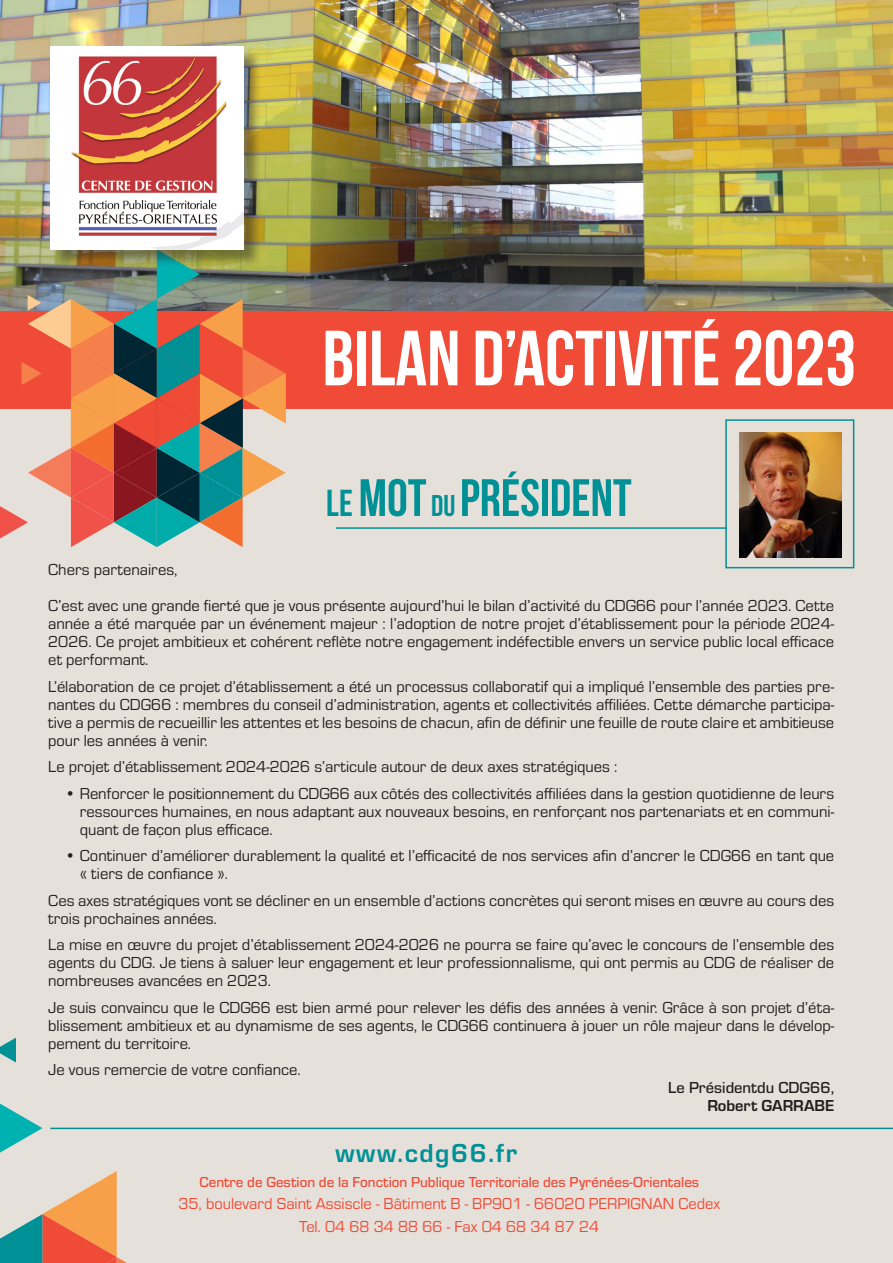
<style>
.page{position:relative;width:893px;height:1263px;background:#e6e0da}
.page>*{position:absolute;margin:0;border:0;box-sizing:border-box;transform-origin:0 0}
.t1{font:78px "Bebas Neue";color:#fff}
.t2{font:52.5px "Bebas Neue";color:#009196}
.t3{font:700 27px "Eurostile";letter-spacing:.06em;color:#009196}
.t4{font:16.5px/18px "Eurostile";color:#231f20;text-align:justify}
.t5{font:16.5px "Eurostile";color:#ef4b37}
.t6{font:500 16.5px "Eurostile";color:#231f20}
.t7{font:700 16.5px "Eurostile";color:#231f20}
.t8{font:500 15px "Eurostile";color:#ef4b37}
.s1{font-weight:700}
.s2{font-size:37.5px}
.s3{font-size:30px}
</style>
<div class="page">
<div style="left:725px;top:419px;width:129px;height:149px;border:2px solid #009196"></div>
<div style="left:0;top:310px;width:893px;height:99px;background:#ef4b37"></div>
<img style="left:740px;top:432px;width:102px;height:125px">
<hr style="left:336px;top:527px;width:390px;height:2px;background:#009196">
<hr style="left:50px;top:1127px;width:843px;height:2px;background:#009196">
<img style="left:0;top:0;width:893px;height:310px">
<svg style="left:0;top:249px;width:286px;height:298px"></svg>
<svg style="left:0;top:1171px;width:127px;height:92px"></svg>
<svg style="left:0;top:1037px;width:16px;height:25px"></svg>
<svg style="left:0;top:1103px;width:42px;height:50px"></svg>
<div style="left:53px;top:49px;width:210px;height:219px;background:#231f20;opacity:.45"></div>
<img style="left:50px;top:46px;width:194px;height:203px">
<p class="t1" style="left:322px;top:316px;width:535px">BILAN D’ACTIVITÉ <span class="s1">2023</span></p>
<p class="t2" style="left:326px;top:469px;width:307px"><span class="s2">LE</span> MOT <span class="s3">DU</span> PRÉSIDENT</p>
<p class="t4" style="left:48px;top:560px;width:131px">Chers partenaires,</p>
<p class="t4" style="left:48px;top:596px;width:788px">C’est avec une grande fierté que je vous présente aujourd’hui le bilan d’activité du CDG66 pour l’année 2023. Cette année a été marquée par un événement majeur : l’adoption de notre projet d’établissement pour la période 2024- 2026. Ce projet ambitieux et cohérent reflète notre engagement indéfectible envers un service public local efficace et performant.</p>
<p class="t4" style="left:48px;top:676px;width:787px">L’élaboration de ce projet d’établissement a été un processus collaboratif qui a impliqué l’ensemble des parties pre&shy;nantes du CDG66 : membres du conseil d’administration, agents et collectivités affiliées. Cette démarche participa&shy;tive a permis de recueillir les attentes et les besoins de chacun, afin de définir une feuille de route claire et ambitieuse pour les années à venir.</p>
<p class="t4" style="left:48px;top:757px;width:571px">Le projet d’établissement 2024-2026 s’articule autour de deux axes stratégiques :</p>
<p class="t4" style="left:80px;top:783px;width:756px;text-indent:-15px">• Renforcer le positionnement du CDG66 aux côtés des collectivités affiliées dans la gestion quotidienne de leurs ressources humaines, en nous adaptant aux nouveaux besoins, en renforçant nos partenariats et en communi&shy;quant de façon plus efficace.</p>
<p class="t4" style="left:80px;top:846px;width:756px;text-indent:-15px">• Continuer d’améliorer durablement la qualité et l’efficacité de nos services afin d’ancrer le CDG66 en tant que « tiers de confiance ».</p>
<p class="t4" style="left:48px;top:890px;width:787px">Ces axes stratégiques vont se décliner en un ensemble d’actions concrètes qui seront mises en œuvre au cours des trois prochaines années.</p>
<p class="t4" style="left:48px;top:935px;width:787px">La mise en œuvre du projet d’établissement 2024-2026 ne pourra se faire qu’avec le concours de l’ensemble des agents du CDG. Je tiens à saluer leur engagement et leur professionnalisme, qui ont permis au CDG de réaliser de nombreuses avancées en 2023.</p>
<p class="t4" style="left:48px;top:997px;width:787px">Je suis convaincu que le CDG66 est bien armé pour relever les défis des années à venir. Grâce à son projet d’éta&shy;blissement ambitieux et au dynamisme de ses agents, le CDG66 continuera à jouer un rôle majeur dans le dévelop&shy;pement du territoire.</p>
<p class="t4" style="left:48px;top:1060px;width:254px">Je vous remercie de votre confiance.</p>
<p class="t6" style="left:668px;top:1076px;width:167px">Le Présidentdu CDG66,</p>
<p class="t7" style="left:707px;top:1094px;width:128px">Robert GARRABE</p>
<p class="t3" style="left:335px;top:1133px;width:183px">www.cdg66.fr</p>
<p class="t8" style="left:199px;top:1171px;width:501px">Centre de Gestion de la Fonction Publique Territoriale des Pyrénées-Orientales</p>
<p class="t5" style="left:178px;top:1193px;width:543px">35, boulevard Saint Assiscle - Bâtiment B - BP901 - 66020 PERPIGNAN Cedex</p>
<p class="t5" style="left:299px;top:1215px;width:302px">Tel. 04 68 34 88 66 - Fax 04 68 34 87 24</p>
</div>
